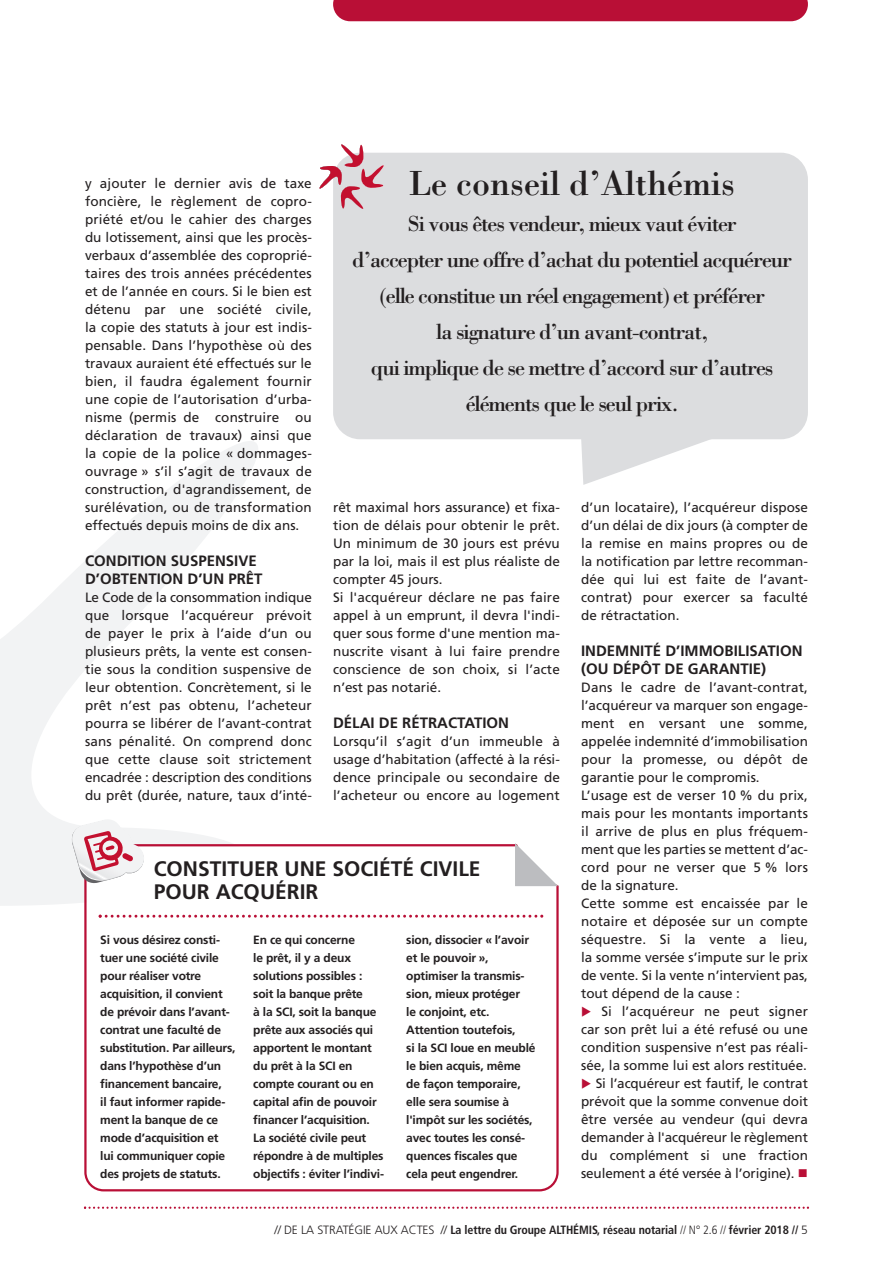
<style>
.page{position:relative;width:893px;height:1263px;background:#fff}
.page>*{position:absolute;margin:0;border:0;box-sizing:border-box;transform-origin:0 0}
.t1{font:36px "Bodoni Std";color:#231f20}
.t2{font:22.5px/36px "Bodoni Std";letter-spacing:-.05em;color:#231f20;text-align:center}
.t3{font:700 21px/22.5px "Frutiger LT Std";color:#231f20}
.t4{font:700 15px/18px "Frutiger LT Std";color:#231f20}
.t5{font:13.5px/18px "Frutiger LT Std";letter-spacing:.005em;color:#231f20;text-align:justify}
.t6{font:700 12px/18px "Frutiger LT Std";letter-spacing:-.015em;color:#231f20}
.t7{font:700 condensed 12px "Frutiger LT Std";letter-spacing:-.01em;color:#231f20}
.s1{color:#b90f36}
.s2{font-weight:300;font-stretch:normal}
.s3{font-weight:300}
</style>
<div class="page">
<div style="left:333px;top:0;width:475px;height:21px;background:#b90f36"></div>
<svg style="left:272px;top:1206px;width:537px;height:3px"></svg>
<svg style="left:0;top:441px;width:271px;height:768px"></svg>
<div style="left:333px;top:153px;width:475px;height:286px;background:#dcdddf;border-radius:27px"></div>
<svg style="left:319px;top:144px;width:65px;height:65px"></svg>
<svg style="left:581px;top:439px;width:131px;height:46px"></svg>
<svg style="left:84px;top:844px;width:475px;height:347px"></svg>
<svg style="left:515px;top:843px;width:44px;height:43px"></svg>
<svg style="left:72px;top:819px;width:74px;height:64px"></svg>
<svg style="left:99px;top:915px;width:444px;height:3px"></svg>
<h1 class="t1" style="left:409px;top:161px;width:328px">Le conseil d’Althémis</h1>
<p class="t2" style="left:352px;top:205px;width:441px">Si vous êtes vendeur, mieux vaut éviter<br>d’accepter une offre d’achat du potentiel acquéreur (elle constitue un réel engagement) et préférer<br>la signature d’un avant-contrat,<br>qui implique de se mettre d’accord sur d’autres éléments que le seul prix.</p>
<p class="t5" style="left:85px;top:175px;width:228px">y ajouter le dernier avis de taxe foncière, le règlement de copro&shy;priété et/ou le cahier des charges du lotissement, ainsi que les procès&shy;verbaux d’assemblée des coproprié&shy;taires des trois années précédentes et de l’année en cours. Si le bien est détenu par une société civile, la copie des statuts à jour est indis&shy;pensable. Dans l’hypothèse où des travaux auraient été effectués sur le bien, il faudra également fournir une copie de l’autorisation d’urba&shy;nisme (permis de construire ou déclaration de travaux) ainsi que la copie de la police « dommages&shy;ouvrage » s’il s’agit de travaux de construction, d'agrandissement, de surélévation, ou de transformation effectués depuis moins de dix ans.</p>
<p class="t4" style="left:85px;top:553px;width:179px">CONDITION SUSPENSIVE<br>D’OBTENTION D’UN PRÊT</p>
<p class="t5" style="left:85px;top:589px;width:228px">Le Code de la consommation indique que lorsque l’acquéreur prévoit de payer le prix à l’aide d‘un ou plusieurs prêts, la vente est consen&shy;tie sous la condition suspensive de leur obtention. Concrètement, si le prêt n’est pas obtenu, l’acheteur pourra se libérer de l’avant-contrat sans pénalité. On comprend donc que cette clause soit strictement encadrée : description des conditions du prêt (durée, nature, taux d’inté-</p>
<p class="t5" style="left:333px;top:499px;width:228px;text-align:left">rêt maximal hors assurance) et fixa&shy;tion de délais pour obtenir le prêt.<br>Un minimum de 30 jours est prévu par la loi, mais il est plus réaliste de compter 45 jours.<br>Si l'acquéreur déclare ne pas faire appel à un emprunt, il devra l'indi&shy;quer sous forme d'une mention ma&shy;nuscrite visant à lui faire prendre conscience de son choix, si l’acte n’est pas notarié.</p>
<p class="t4" style="left:333px;top:715px;width:177px">DÉLAI DE RÉTRACTATION</p>
<p class="t5" style="left:333px;top:733px;width:228px">Lorsqu’il s’agit d’un immeuble à usage d’habitation (affecté à la rési&shy;dence principale ou secondaire de l’acheteur ou encore au logement</p>
<p class="t5" style="left:581px;top:499px;width:228px">d’un locataire), l’acquéreur dispose d’un délai de dix jours (à compter de la remise en mains propres ou de la notification par lettre recomman&shy;dée qui lui est faite de l’avant&shy;contrat) pour exercer sa faculté de rétractation.</p>
<p class="t4" style="left:581px;top:643px;width:223px">INDEMNITÉ D’IMMOBILISATION (OU DÉPÔT DE GARANTIE)</p>
<p class="t5" style="left:581px;top:679px;width:228px;text-align:left">Dans le cadre de l’avant-contrat, l’acquéreur va marquer son engage&shy;ment en versant une somme, appelée indemnité d’immobilisation pour la promesse, ou dépôt de garantie pour le compromis.<br>L’usage est de verser 10 % du prix, mais pour les montants importants il arrive de plus en plus fréquem&shy;ment que les parties se mettent d’ac&shy;cord pour ne verser que 5 % lors de la signature.<br>Cette somme est encaissée par le notaire et déposée sur un compte séquestre. Si la vente a lieu, la somme versée s’impute sur le prix de vente. Si la vente n’intervient pas, tout dépend de la cause :</p>
<p class="t5" style="left:581px;top:1003px;width:228px"><span class="s1">◆</span> Si l’acquéreur ne peut signer car son prêt lui a été refusé ou une condition suspensive n’est pas réali&shy;sée, la somme lui est alors restituée.</p>
<p class="t5" style="left:581px;top:1075px;width:228px"><span class="s1">◆</span> Si l’acquéreur est fautif, le contrat prévoit que la somme convenue doit être versée au vendeur (qui devra demander à l'acquéreur le règlement du complément si une fraction seulement a été versée à l’origine). <span class="s1">■</span></p>
<h3 class="t3" style="left:154px;top:859px;width:328px">CONSTITUER UNE SOCIÉTÉ CIVILE<br>POUR ACQUÉRIR</h3>
<p class="t6" style="left:100px;top:932px;width:137px">Si vous désirez consti&shy;tuer une société civile pour réaliser votre acquisition, il convient de prévoir dans l’avant&shy;contrat une faculté de substitution. Par ailleurs, dans l’hypothèse d’un financement bancaire,<br>il faut informer rapide&shy;ment la banque de ce mode d’acquisition et<br>lui communiquer copie des projets de statuts.</p>
<p class="t6" style="left:253px;top:932px;width:132px">En ce qui concerne<br>le prêt, il y a deux solutions possibles : soit la banque prête<br>à la SCI, soit la banque prête aux associés qui apportent le montant du prêt à la SCI en compte courant ou en capital afin de pouvoir financer l’acquisition.<br>La société civile peut répondre à de multiples objectifs : éviter l’indivi-</p>
<p class="t6" style="left:406px;top:932px;width:131px">sion, dissocier « l’avoir et le pouvoir », optimiser la transmis&shy;sion, mieux protéger<br>le conjoint, etc.<br>Attention toutefois,<br>si la SCI loue en meublé le bien acquis, même de façon temporaire, elle sera soumise à l'impôt sur les sociétés, avec toutes les consé&shy;quences fiscales que cela peut engendrer.</p>
<p class="t7" style="left:274px;top:1225px;width:535px"><span class="s2">// DE LA STRATÉGIE AUX ACTES //</span> La lettre du Groupe ALTHÉMIS, réseau notarial <span class="s3">// N° 2.6 //</span> février 2018 // <span class="s2">5</span></p>
</div>
